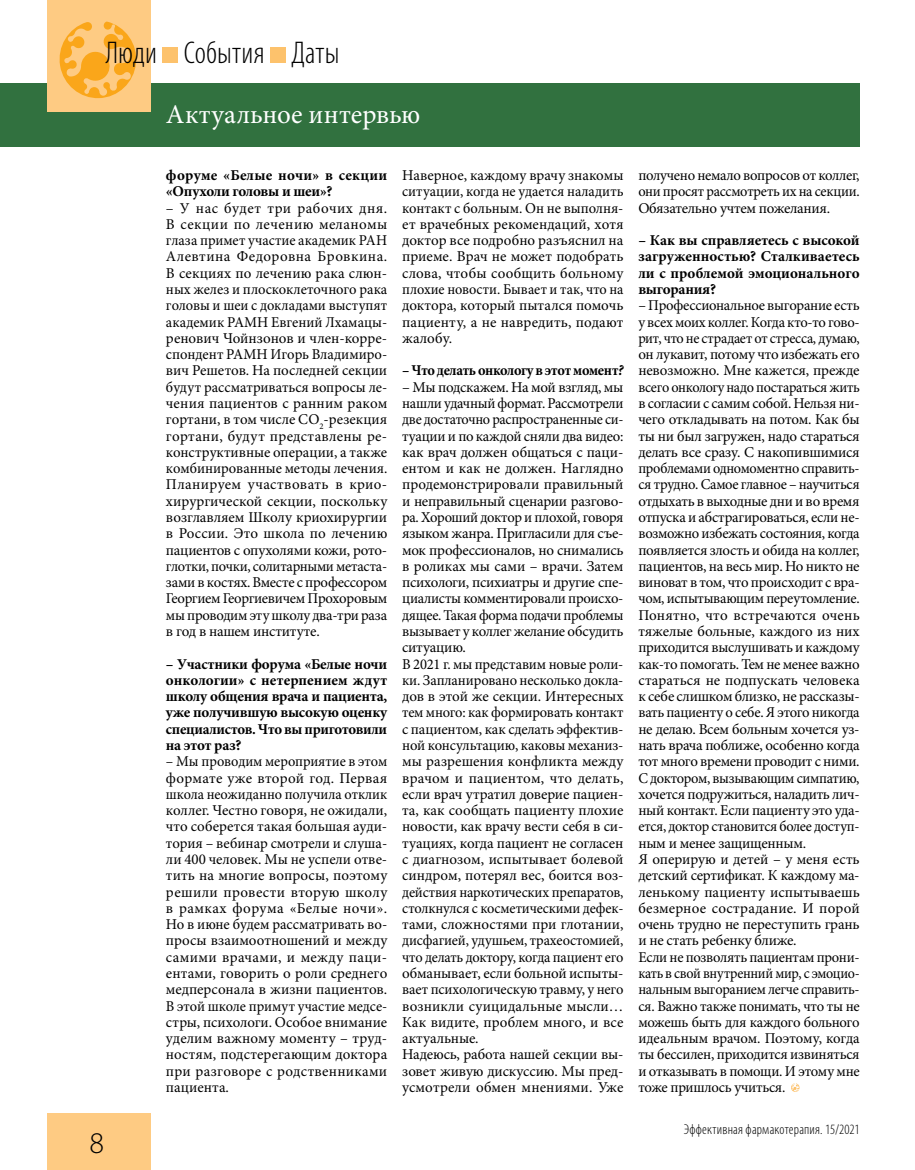
<style>
.page{position:relative;width:915px;height:1170px;background:#fff}
.page>*{position:absolute;margin:0;border:0;box-sizing:border-box;transform-origin:0 0}
.t1{font:300 condensed 31.5px "Myriad Pro";letter-spacing:.005em;color:#000}
.t2{font:300 30px "Myriad Pro";color:#000}
.t3{font:27px "Minion Pro";letter-spacing:.005em;color:#fff}
.t4{font:15px/16.4px "Minion Pro";letter-spacing:-.015em;color:#000;text-align:justify}
.t5{font:15px/16.2px "Minion Pro";letter-spacing:-.015em;color:#000;text-align:justify;scale:.96 1}
.t6{font:700 15px/16.2px "Minion Pro";letter-spacing:-.01em;color:#000;text-align:justify}
.t7{font:700 15px/16.2px "Minion Pro";letter-spacing:.01em;color:#000}
.t8{font:700 15px "Minion Pro";letter-spacing:-.01em;color:#000;scale:.95 1}
.t9{font:300 condensed 14.25px "Myriad Pro";letter-spacing:.015em;color:#000}
.s1{font-style:italic}
</style>
<div class="page">
<div style="left:0;top:83px;width:859px;height:64px;background:#31713f"></div>
<div style="left:47px;top:1113px;width:103px;height:56px;background:#fecb83"></div>
<div style="left:47px;top:0;width:103px;height:111px;background:#fecb83"></div>
<svg style="left:59px;top:22px;width:78px;height:77px"></svg>
<div style="left:162px;top:47px;width:16px;height:16px;background:#fdc26c"></div>
<div style="left:270px;top:47px;width:16px;height:16px;background:#fdc26c"></div>
<svg style="left:791px;top:1083px;width:8px;height:8px"></svg>
<h1 class="t1" style="left:106px;top:34px;width:235px">Люди События Даты</h1>
<h3 class="t3" style="left:166px;top:96px;width:256px">Актуальное интервью</h3>
<h2 class="t2" style="left:89px;top:1125px;width:16px">8</h2>
<p class="t7" style="left:166px;top:167px;width:223px">форуме «Белые ночи» в секции «Опухоли головы и шеи»?</p>
<p class="t4" style="left:166px;top:200px;width:223px">– У нас будет три рабочих дня.<br>В секции по лечению меланомы глаза примет участие академик РАН Алевтина Федоровна Бровкина.<br>В секциях по лечению рака слюн&shy;ных желез и плоскоклеточного рака головы и шеи с докладами выступят академик РАМН Евгений Лхамацы&shy;ренович Чойнзонов и член-корре&shy;спондент РАМН Игорь Владимиро&shy;вич Решетов. На последней секции будут рассматриваться вопросы ле&shy;чения пациентов с ранним раком гортани, в том числе СО<sub>2</sub>-резекция гортани, будут представлены ре&shy;конструктивные операции, а также комбинированные методы лечения.<br>Планируем участвовать в крио&shy;хирургической секции, поскольку возглавляем Школу криохирургии в России. Это школа по лечению пациентов с опухолями кожи, рото&shy;глотки, почки, солитарными метаста&shy;зами в костях. Вместе с профессором Георгием Георгиевичем Прохоровым мы проводим эту школу два-три раза в год в нашем институте.</p>
<p class="t6" style="left:166px;top:655px;width:223px">– Участники форума «Белые ночи онкологии» с нетерпением ждут школу общения врача и пациента, уже получившую высокую оценку специалистов. Что вы приготовили на этот раз?</p>
<p class="t5" style="left:166px;top:753px;width:232px">– Мы проводим мероприятие в этом формате уже второй год. Первая школа неожиданно получила отклик коллег. Честно говоря, не ожидали, что соберется такая большая ауди&shy;тория – вебинар смотрели и слуша&shy;ли 400 человек. Мы не успели отве&shy;тить на многие вопросы, поэтому решили провести вторую школу в рамках форума «Белые ночи».<br>Но в июне будем рассматривать во&shy;просы взаимоотношений и между самими врачами, и между паци&shy;ентами, говорить о роли среднего медперсонала в жизни пациентов.<br>В этой школе примут участие медсе&shy;стры, психологи. Особое внимание уделим важному моменту – труд&shy;ностям, подстерегающим доктора при разговоре с родственниками пациента.</p>
<p class="t4" style="left:402px;top:167px;width:223px">Наверное, каждому врачу знакомы ситуации, когда не удается наладить контакт c больным. Он не выполня&shy;ет врачебных рекомендаций, хотя доктор все подробно разъяснил на приеме. Врач не может подобрать слова, чтобы сообщить больному плохие новости. Бывает и так, что на доктора, который пытался помочь пациенту, а не навредить, подают жалобу.</p>
<p class="t8" style="left:402px;top:360px;width:234px">– Что делать онкологу в этот момент<span class="s1">?</span></p>
<p class="t4" style="left:402px;top:379px;width:223px;text-align:left">– Мы подскажем. На мой взгляд, мы нашли удачный формат. Рассмотрели две достаточно распространенные си&shy;туации и по каждой сняли два видео: как врач должен общаться с паци&shy;ентом и как не должен. Наглядно продемонстрировали правильный и неправильный сценарии разгово&shy;ра. Хороший доктор и плохой, говоря языком жанра. Пригласили для съе&shy;мок профессионалов, но снимались в роликах мы сами – врачи. Затем психологи, психиатры и другие спе&shy;циалисты комментировали происхо&shy;дящее. Такая форма подачи проблемы вызывает у коллег желание обсудить ситуацию.<br>В 2021 г. мы представим новые роли&shy;ки. Запланировано несколько докла&shy;дов в этой же секции. Интересных тем много: как формировать контакт с пациентом, как сделать эффектив&shy;ной консультацию, каковы механиз&shy;мы разрешения конфликта между врачом и пациентом, что делать, если врач утратил доверие пациен&shy;та, как сообщать пациенту плохие новости, как врачу вести себя в си&shy;туациях, когда пациент не согласен с диагнозом, испытывает болевой синдром, потерял вес, боится воз&shy;действия наркотических препаратов, столкнулся с косметическими дефек&shy;тами, сложностями при глотании, дисфагией, удушьем, трахеостомией, что делать доктору, когда пациент его обманывает, если больной испыты&shy;вает психологическую травму, у него возникли суицидальные мысли… Как видите, проблем много, и все актуальные.<br>Надеюсь, работа нашей секции вы&shy;зовет живую дискуссию. Мы пред&shy;усмотрели обмен мнениями. Уже</p>
<p class="t4" style="left:638px;top:167px;width:223px">получено немало вопросов от коллег, они просят рассмотреть их на секции.<br>Обязательно учтем пожелания.</p>
<p class="t6" style="left:638px;top:232px;width:223px">– Как вы справляетесь с высокой загруженностью? Сталкиваетесь ли с проблемой эмоционального выгорания?</p>
<p class="t4" style="left:638px;top:297px;width:223px;text-align:left">– Профессиональное выгорание есть у всех моих коллег. Когда кто-то гово&shy;рит, что не страдает от стресса, думаю, он лукавит, потому что избежать его невозможно. Мне кажется, прежде всего онкологу надо постараться жить в согласии с самим собой. Нельзя ни&shy;чего откладывать на потом. Как бы ты ни был загружен, надо стараться делать все сразу. С накопившимися проблемами одномоментно справить&shy;ся трудно. Самое главное – научиться отдыхать в выходные дни и во время отпуска и абстрагироваться, если не&shy;возможно избежать состояния, когда появляется злость и обида на коллег, пациентов, на весь мир. Но никто не виноват в том, что происходит с вра&shy;чом, испытывающим переутомление.<br>Понятно, что встречаются очень тяжелые больные, каждого из них приходится выслушивать и каждому как-то помогать. Тем не менее важно стараться не подпускать человека к себе слишком близко, не рассказы&shy;вать пациенту о себе. Я этого никогда не делаю. Всем больным хочется уз&shy;нать врача поближе, особенно когда тот много времени проводит с ними.<br>С доктором, вызывающим симпатию, хочется подружиться, наладить лич&shy;ный контакт. Если пациенту это уда&shy;ется, доктор становится более доступ&shy;ным и менее защищенным.<br>Я оперирую и детей – у меня есть детский сертификат. К каждому ма&shy;ленькому пациенту испытываешь безмерное сострадание. И порой очень трудно не переступить грань и не стать ребенку ближе.<br>Если не позволять пациентам прони&shy;кать в свой внутренний мир, с эмоцио&shy;нальным выгоранием легче справить&shy;ся. Важно также понимать, что ты не можешь быть для каждого больного идеальным врачом. Поэтому, когда ты бессилен, приходится извиняться и отказывать в помощи. И этому мне тоже пришлось учиться.</p>
<p class="t9" style="left:683px;top:1120px;width:177px">Эффективная фармакотерапия. 15/2021</p>
</div>
